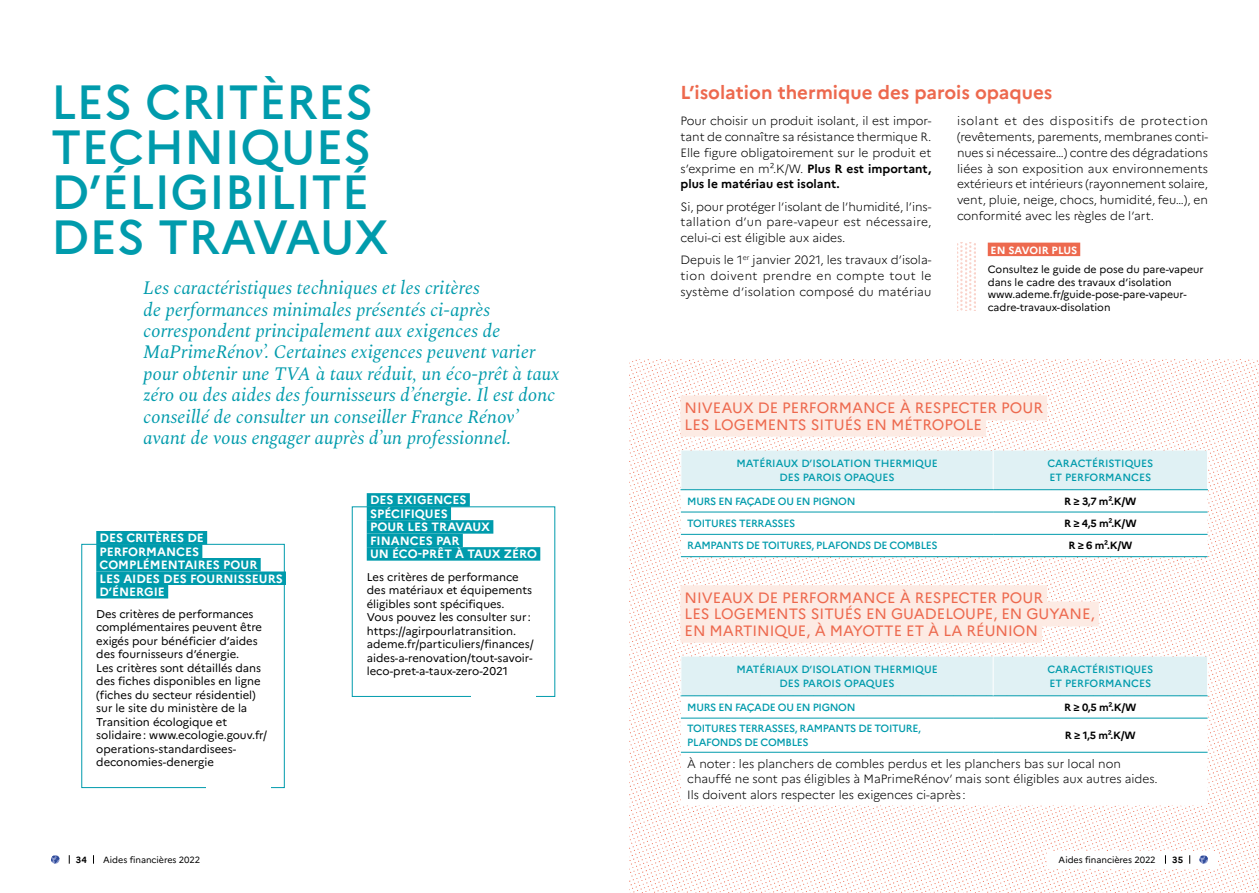
<style>
.page{position:relative;width:1259px;height:893px;background:#fff}
.page>*{position:absolute;margin:0;border:0;box-sizing:border-box;transform-origin:0 0}
.t1{font:500 48px/45px "Marianne";color:#009bac}
.t2{font:italic 18.75px/21.5px "Spectral";color:#009bac}
.t3{font:700 18.75px "Marianne";color:#ed694e}
.t4{font:15px/16.2px "Marianne";color:#ed694e}
.t5{font:300 12px/15.8px "Marianne";color:#000;text-align:justify}
.t6{font:700 12px/13.5px "Marianne";color:#fff}
.t7{font:11.25px/13.5px "Marianne";color:#000}
.t8{font:500 10.5px/13.5px "Marianne";letter-spacing:-.015em;color:#009bac}
.t9{font:10.5px/12.8px "Marianne";color:#000}
.t10{font:700 10.5px "Marianne";letter-spacing:-.02em;color:#000}
.t11{font:700 10.5px "Marianne";color:#fff}
.t12{font:9px "Marianne";letter-spacing:-.005em;color:#000}
.t13{font:700 9px "Marianne";color:#000}
.s1{font-weight:700}
</style>
<div class="page">
<div style="left:81px;top:544px;width:204px;height:244px;border:1px solid #009bac"></div>
<div style="left:206px;top:776px;width:65px;height:23px;background:#fff"></div>
<div style="left:96px;top:531px;width:111px;height:13px;background:#009bac"></div>
<div style="left:96px;top:544px;width:106px;height:14px;background:#009bac"></div>
<div style="left:96px;top:558px;width:165px;height:13px;background:#009bac"></div>
<div style="left:96px;top:571px;width:190px;height:14px;background:#009bac"></div>
<div style="left:96px;top:585px;width:72px;height:13px;background:#009bac"></div>
<div style="left:367px;top:493px;width:103px;height:14px;background:#009bac"></div>
<div style="left:367px;top:507px;width:84px;height:13px;background:#009bac"></div>
<div style="left:367px;top:520px;width:126px;height:14px;background:#009bac"></div>
<div style="left:367px;top:534px;width:96px;height:13px;background:#009bac"></div>
<div style="left:367px;top:547px;width:173px;height:14px;background:#009bac"></div>
<img style="left:629px;top:359px;width:630px;height:534px">
<div style="left:987px;top:243px;width:93px;height:13px;background:#ed694e"></div>
<img style="left:957px;top:242px;width:18px;height:69px">
<div style="left:680px;top:395px;width:367px;height:25px;background:#fdebe4"></div>
<div style="left:680px;top:412px;width:306px;height:25px;background:#fdebe4"></div>
<hr style="left:680px;top:451px;width:1px;height:38px;background:#fff">
<hr style="left:1207px;top:451px;width:1px;height:38px;background:#fff">
<hr style="left:680px;top:489px;width:313px;height:1px;background:#009bac">
<hr style="left:993px;top:489px;width:215px;height:1px;background:#009bac">
<div style="left:680px;top:585px;width:367px;height:25px;background:#fdebe4"></div>
<div style="left:680px;top:601px;width:418px;height:25px;background:#fdebe4"></div>
<div style="left:680px;top:618px;width:362px;height:25px;background:#fdebe4"></div>
<div style="left:681px;top:657px;width:526px;height:38px;background:#e0f1f4"></div>
<svg style="left:681px;top:696px;width:526px;height:109px"></svg>
<hr style="left:680px;top:695px;width:313px;height:1px;background:#009bac">
<hr style="left:993px;top:695px;width:215px;height:1px;background:#009bac">
<hr style="left:681px;top:718px;width:312px;height:1px;background:#009bac">
<hr style="left:993px;top:718px;width:214px;height:1px;background:#009bac">
<hr style="left:681px;top:752px;width:312px;height:1px;background:#009bac">
<hr style="left:993px;top:752px;width:214px;height:1px;background:#009bac">
<hr style="left:680px;top:657px;width:1px;height:38px;background:#fff">
<hr style="left:992px;top:657px;width:1px;height:38px;background:#fff">
<hr style="left:1207px;top:657px;width:1px;height:38px;background:#fff">
<div style="left:1047px;top:851px;width:170px;height:18px;background:#fff"></div>
<svg style="left:1199px;top:855px;width:9px;height:9px"></svg>
<svg style="left:51px;top:855px;width:9px;height:9px"></svg>
<svg style="left:681px;top:451px;width:526px;height:106px"></svg>
<svg style="left:1074px;top:704px;width:5px;height:7px"></svg>
<svg style="left:1074px;top:732px;width:6px;height:7px"></svg>
<h1 class="t1" style="left:51px;top:80px;width:340px">LES CRITÈRES<br>TECHNIQUES<br>D’ÉLIGIBILITÉ<br>DES TRAVAUX</h1>
<p class="t2" style="left:143px;top:278px;width:418px">Les caractéristiques techniques et les critères<br>de performances minimales présentés ci-après correspondent principalement aux exigences de MaPrimeRénov’. Certaines exigences peuvent varier pour obtenir une TVA à taux réduit, un éco-prêt à taux zéro ou des aides des fournisseurs d’énergie. Il est donc conseillé de consulter un conseiller France Rénov’ avant de vous engager auprès d’un professionnel.</p>
<p class="t6" style="left:99px;top:531px;width:185px">DES CRITÈRES DE<br>PERFORMANCES<br>COMPLÉMENTAIRES POUR<br>LES AIDES DES FOURNISSEURS<br>D’ÉNERGIE</p>
<p class="t7" style="left:96px;top:607px;width:172px">Des critères de performances complémentaires peuvent être exigés pour bénéficier d’aides des fournisseurs d’énergie.<br>Les critères sont détaillés dans des fiches disponibles en ligne (fiches du secteur résidentiel) sur le site du ministère de la<br>Transition écologique et solidaire: www.ecologie.gouv.fr/ operations-standardisees&shy;deconomies-denergie</p>
<p class="t6" style="left:370px;top:493px;width:169px">DES EXIGENCES<br>SPÉCIFIQUES<br>POUR LES TRAVAUX<br>FINANCES PAR<br>UN ÉCO-PRÊT À TAUX ZÉRO</p>
<p class="t7" style="left:367px;top:570px;width:168px">Les critères de performance des matériaux et équipements éligibles sont spécifiques.<br>Vous pouvez les consulter sur: https://agirpourlatransition. ademe.fr/particuliers/finances/ aides-a-renovation/tout-savoir&shy;leco-pret-a-taux-zero-2021</p>
<h2 class="t3" style="left:680px;top:81px;width:373px">L’isolation thermique des parois opaques</h2>
<p class="t5" style="left:680px;top:113px;width:252px">Pour choisir un produit isolant, il est impor&shy;tant de connaître sa résistance thermique R.<br>Elle figure obligatoirement sur le produit et s’exprime en m².K/W. <span class="s1">Plus R est important, plus le matériau est isolant.</span></p>
<p class="t5" style="left:680px;top:198px;width:252px">Si, pour protéger l’isolant de l’humidité, l’ins&shy;tallation d’un pare-vapeur est nécessaire, celui-ci est éligible aux aides.</p>
<p class="t5" style="left:680px;top:252px;width:252px">Depuis le 1<sup>er</sup> janvier 2021, les travaux d’isola&shy;tion doivent prendre en compte tout le système d’isolation composé du matériau</p>
<p class="t5" style="left:957px;top:113px;width:252px">isolant et des dispositifs de protection (revêtements, parements, membranes conti&shy;nues si nécessaire…) contre des dégradations liées à son exposition aux environnements extérieurs et intérieurs (rayonnement solaire, vent, pluie, neige, chocs, humidité, feu…), en conformité avec les règles de l’art.</p>
<p class="t11" style="left:990px;top:244px;width:88px">EN SAVOIR PLUS</p>
<p class="t9" style="left:987px;top:263px;width:217px">Consultez le guide de pose du pare-vapeur dans le cadre des travaux d’isolation www.ademe.fr/guide-pose-pare-vapeur&shy;cadre-travaux-disolation</p>
<p class="t4" style="left:684px;top:400px;width:360px">NIVEAUX DE PERFORMANCE À RESPECTER POUR<br>LES LOGEMENTS SITUÉS EN MÉTROPOLE</p>
<p class="t8" style="left:736px;top:457px;width:203px;text-align:center">MATÉRIAUX D’ISOLATION THERMIQUE<br>DES PAROIS OPAQUES</p>
<p class="t8" style="left:1047px;top:456px;width:107px;line-height:14.2px">CARACTÉRISTIQUES<br>ET PERFORMANCES</p>
<p class="t8" style="left:687px;top:494px;width:170px">MURS EN FAÇADE OU EN PIGNON</p>
<p class="t10" style="left:1064px;top:495px;width:74px">R 3,7 m².K/W</p>
<p class="t8" style="left:687px;top:517px;width:109px">TOITURES TERRASSES</p>
<p class="t10" style="left:1064px;top:517px;width:74px">R 4,5 m².K/W</p>
<p class="t8" style="left:687px;top:539px;width:252px">RAMPANTS DE TOITURES, PLAFONDS DE COMBLES</p>
<p class="t10" style="left:1068px;top:539px;width:65px">R 6 m².K/W</p>
<p class="t4" style="left:684px;top:590px;width:412px">NIVEAUX DE PERFORMANCE À RESPECTER POUR<br>LES LOGEMENTS SITUÉS EN GUADELOUPE, EN GUYANE,<br>EN MARTINIQUE, À MAYOTTE ET À LA RÉUNION</p>
<p class="t8" style="left:736px;top:663px;width:203px;text-align:center">MATÉRIAUX D’ISOLATION THERMIQUE<br>DES PAROIS OPAQUES</p>
<p class="t8" style="left:1047px;top:662px;width:107px;line-height:14.2px">CARACTÉRISTIQUES<br>ET PERFORMANCES</p>
<p class="t8" style="left:687px;top:700px;width:170px">MURS EN FAÇADE OU EN PIGNON</p>
<p class="t10" style="left:1064px;top:701px;width:74px">R 0,5 m².K/W</p>
<p class="t8" style="left:687px;top:722px;width:235px">TOITURES TERRASSES, RAMPANTS DE TOITURE,<br>PLAFONDS DE COMBLES</p>
<p class="t10" style="left:1065px;top:729px;width:72px">R 1,5 m².K/W</p>
<p class="t5" style="left:687px;top:755px;width:472px;text-align:left">À noter: les planchers de combles perdus et les planchers bas sur local non chauffé ne sont pas éligibles à MaPrimeRénov’ mais sont éligibles aux autres aides.<br>Ils doivent alors respecter les exigences ci-après :</p>
<p class="t13" style="left:76px;top:854px;width:13px">34</p>
<p class="t12" style="left:103px;top:854px;width:98px">Aides financières 2022</p>
<p class="t12" style="left:1058px;top:854px;width:98px">Aides financières 2022</p>
<p class="t13" style="left:1172px;top:854px;width:13px">35</p>
</div>
